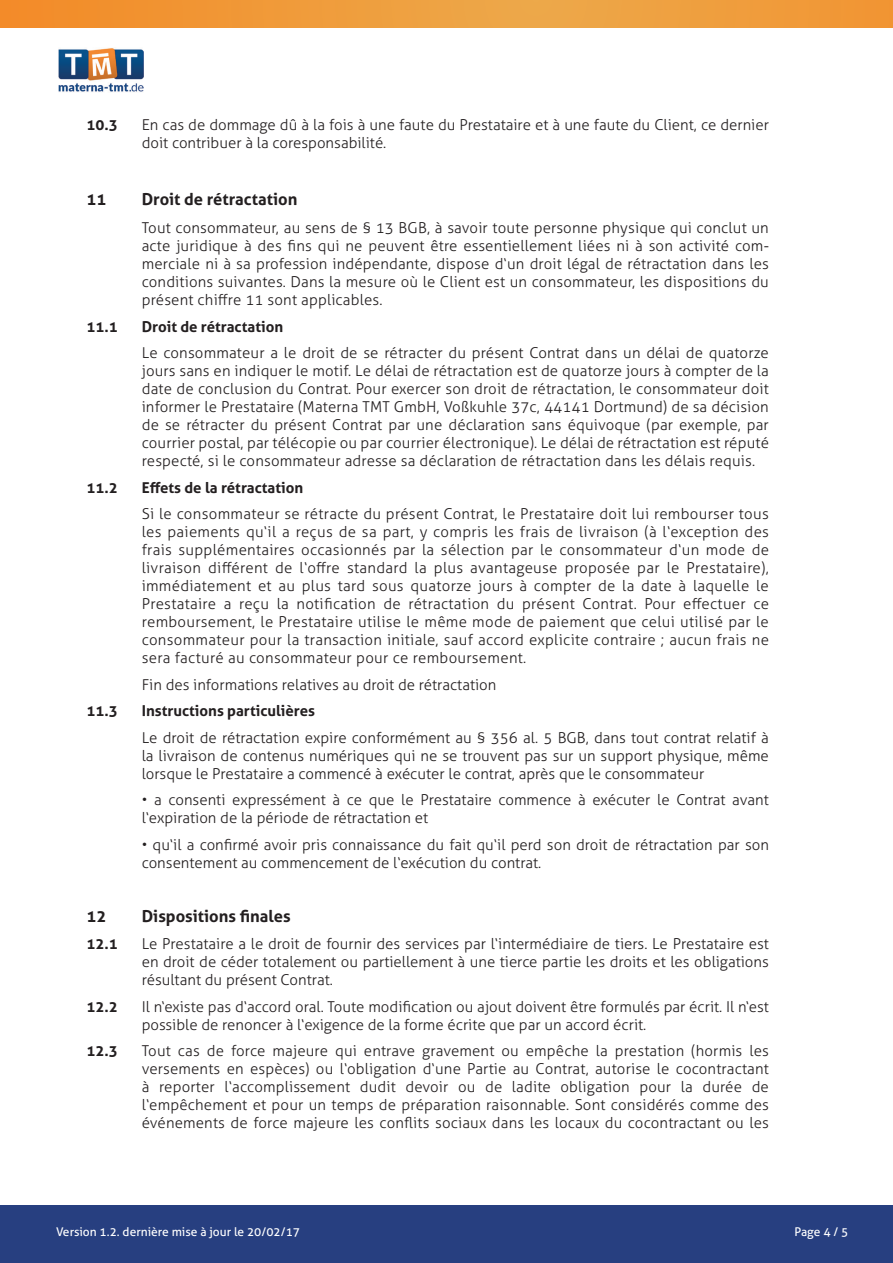
<style>
.page{position:relative;width:893px;height:1263px;background:#fff}
.page>*{position:absolute;margin:0;border:0;box-sizing:border-box;transform-origin:0 0}
.t1{font:700 16.5px "Aller";color:#231f20}
.t2{font:300 15px/18px "Aller";color:#231f20;text-align:justify}
.t3{font:700 15px "Aller";color:#231f20}
.t4{font:12px "Aller";color:#fff}
</style>
<div class="page">
<div style="left:0;top:1205px;width:893px;height:58px;background:#273f80"></div>
<svg style="left:0;top:0;width:893px;height:28px;background:#ef9b3a"></svg>
<img style="left:59px;top:48px;width:84px;height:44px">
<p class="t3" style="left:86px;top:116px;width:33px">10.3</p>
<p class="t2" style="left:142px;top:116px;width:629px">En cas de dommage dû à la fois à une faute du Prestataire et à une faute du Client, ce dernier doit contribuer à la coresponsabilité.</p>
<p class="t1" style="left:86px;top:189px;width:21px">11</p>
<p class="t1" style="left:142px;top:189px;width:157px">Droit de rétractation</p>
<p class="t2" style="left:142px;top:219px;width:629px">Tout consommateur, au sens de § 13 BGB, à savoir toute personne physique qui conclut un acte juridique à des fins qui ne peuvent être essentiellement liées ni à son activité com&shy;merciale ni à sa profession indépendante, dispose d‘un droit légal de rétractation dans les conditions suivantes. Dans la mesure où le Client est un consommateur, les dispositions du présent chiffre 11 sont applicables.</p>
<p class="t3" style="left:86px;top:317px;width:33px">11.1</p>
<p class="t3" style="left:142px;top:317px;width:143px">Droit de rétractation</p>
<p class="t2" style="left:142px;top:344px;width:629px">Le consommateur a le droit de se rétracter du présent Contrat dans un délai de quatorze jours sans en indiquer le motif. Le délai de rétractation est de quatorze jours à compter de la date de conclusion du Contrat. Pour exercer son droit de rétractation, le consommateur doit informer le Prestataire (Materna TMT GmbH, Voßkuhle 37c, 44141 Dortmund) de sa décision de se rétracter du présent Contrat par une déclaration sans équivoque (par exemple, par courrier postal, par télécopie ou par courrier électronique). Le délai de rétractation est réputé respecté, si le consommateur adresse sa déclaration de rétractation dans les délais requis.</p>
<p class="t3" style="left:86px;top:478px;width:33px">11.2</p>
<p class="t3" style="left:142px;top:478px;width:163px">Effets de la rétractation</p>
<p class="t2" style="left:142px;top:505px;width:629px">Si le consommateur se rétracte du présent Contrat, le Prestataire doit lui rembourser tous les paiements qu‘il a reçus de sa part, y compris les frais de livraison (à l‘exception des frais supplémentaires occasionnés par la sélection par le consommateur d‘un mode de livraison différent de l‘offre standard la plus avantageuse proposée par le Prestataire), immédiatement et au plus tard sous quatorze jours à compter de la date à laquelle le Prestataire a reçu la notification de rétractation du présent Contrat. Pour effectuer ce remboursement, le Prestataire utilise le même mode de paiement que celui utilisé par le consommateur pour la transaction initiale, sauf accord explicite contraire ; aucun frais ne sera facturé au consommateur pour ce remboursement.</p>
<p class="t2" style="left:142px;top:675px;width:356px">Fin des informations relatives au droit de rétractation</p>
<p class="t3" style="left:86px;top:701px;width:33px">11.3</p>
<p class="t3" style="left:142px;top:701px;width:175px">Instructions particulières</p>
<p class="t2" style="left:142px;top:728px;width:629px">Le droit de rétractation expire conformément au § 356 al. 5 BGB, dans tout contrat relatif à la livraison de contenus numériques qui ne se trouvent pas sur un support physique, même lorsque le Prestataire a commencé à exécuter le contrat, après que le consommateur</p>
<p class="t2" style="left:142px;top:791px;width:629px">• a consenti expressément à ce que le Prestataire commence à exécuter le Contrat avant l‘expiration de la période de rétractation et</p>
<p class="t2" style="left:142px;top:835px;width:629px">• qu‘il a confirmé avoir pris connaissance du fait qu‘il perd son droit de rétractation par son consentement au commencement de l‘exécution du contrat.</p>
<p class="t1" style="left:86px;top:906px;width:21px">12</p>
<p class="t1" style="left:142px;top:906px;width:150px">Dispositions finales</p>
<p class="t3" style="left:86px;top:934px;width:33px">12.1</p>
<p class="t2" style="left:142px;top:935px;width:629px">Le Prestataire a le droit de fournir des services par l‘intermédiaire de tiers. Le Prestataire est en droit de céder totalement ou partiellement à une tierce partie les droits et les obligations résultant du présent Contrat.</p>
<p class="t3" style="left:86px;top:997px;width:33px">12.2</p>
<p class="t2" style="left:142px;top:997px;width:629px">Il n‘existe pas d‘accord oral. Toute modification ou ajout doivent être formulés par écrit. Il n‘est possible de renoncer à l‘exigence de la forme écrite que par un accord écrit.</p>
<p class="t3" style="left:86px;top:1041px;width:33px">12.3</p>
<p class="t2" style="left:142px;top:1042px;width:629px">Tout cas de force majeure qui entrave gravement ou empêche la prestation (hormis les versements en espèces) ou l‘obligation d‘une Partie au Contrat, autorise le cocontractant à reporter l‘accomplissement dudit devoir ou de ladite obligation pour la durée de l‘empêchement et pour un temps de préparation raisonnable. Sont considérés comme des événements de force majeure les conflits sociaux dans les locaux du cocontractant ou les</p>
<p class="t4" style="left:56px;top:1225px;width:246px">Version 1.2. dernière mise à jour le 20/02/17</p>
<p class="t4" style="left:794px;top:1224px;width:55px">Page 4 / 5</p>
</div>
